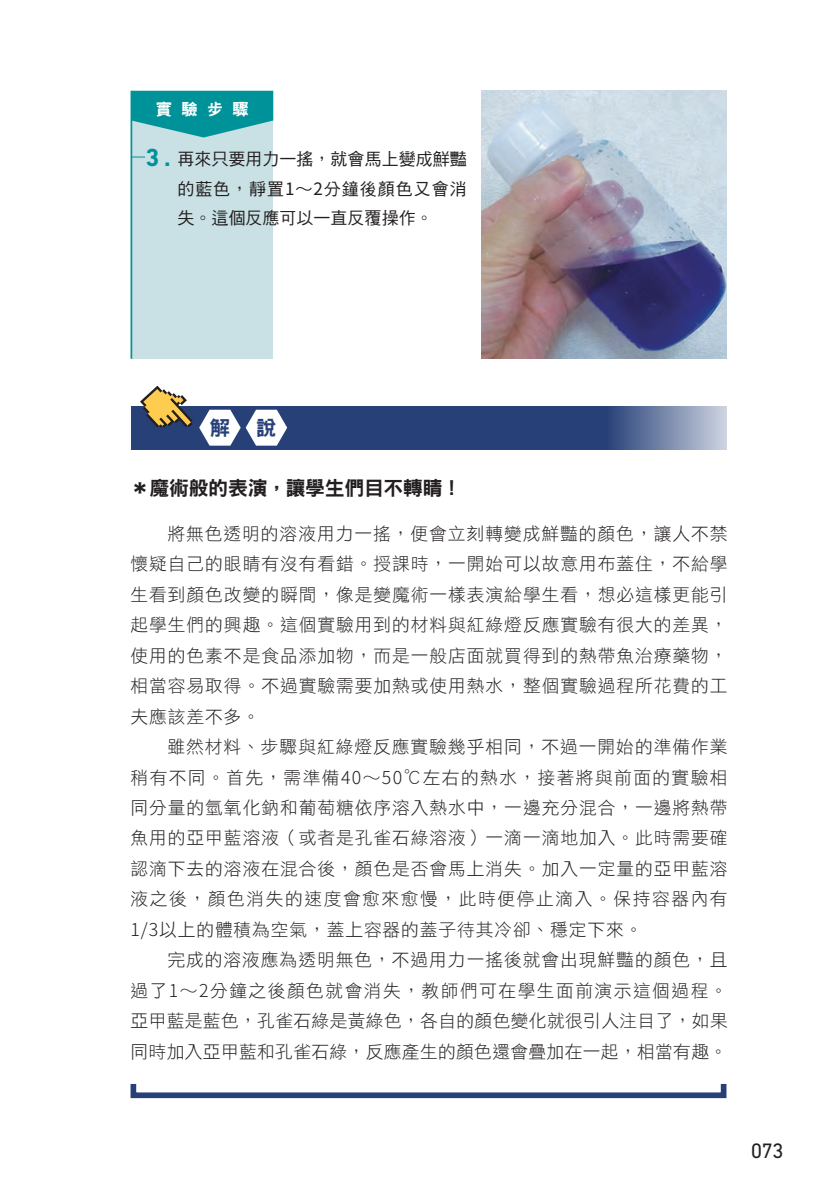
<style>
.page{position:relative;width:840px;height:1191px;background:#fff}
.page>*{position:absolute;margin:0;border:0;box-sizing:border-box;transform-origin:0 0}
.t1{font:21.2px "DIN Next LT Pro";color:#231f20}
.t2{font:20.2px "DF Hei Std W9";color:#274178}
.t3{font:19.8px "DF Hei Std W9";letter-spacing:-.01em;color:#231f20}
.t4{font:17.8px "DF Hei Std W3";letter-spacing:.055em;color:#231f20}
.t5{font:17.8px "DF Hei Std W3";letter-spacing:.02em;color:#231f20}
.t6{font:17.8px "DF Hei Std W3";letter-spacing:.08em;color:#231f20}
.t7{font:17.8px "DF Hei Std W3";letter-spacing:.085em;color:#231f20}
.t8{font:17.8px "DF Hei Std W3";letter-spacing:.09em;color:#231f20}
.t9{font:17px/29.8px "DF Hei Std W5";color:#231f20;text-align:justify}
.t10{font:16.2px "DF Hei Std W9";color:#fff}
.s1{font-family:"DIN Next LT Pro";font-weight:700;font-size:25.2px;color:#009299}
.s2{font-family:"Noto Sans CJ Ktc"}
.s3{font-family:"Noto Sans CJ Ktc";font-weight:300}
</style>
<div class="page">
<div style="left:131px;top:91px;width:142px;height:268px;background:#c9e1e4"></div>
<hr style="left:130px;top:91px;width:2px;height:268px;background:#009299">
<svg style="left:132px;top:91px;width:141px;height:46px"></svg>
<svg style="left:132px;top:157px;width:13px;height:1px"></svg>
<div style="left:130px;top:1081px;width:596px;height:17px;border:6px solid #274178"></div>
<svg style="left:131px;top:406px;width:595px;height:43px;background:#3b5284"></svg>
<svg style="left:199px;top:410px;width:88px;height:35px"></svg>
<svg style="left:140px;top:386px;width:53px;height:42px"></svg>
<img style="left:481px;top:91px;width:245px;height:267px">
<p class="t10" style="left:156px;top:101px;width:94px">實驗步驟</p>
<p class="t9" style="left:177px;top:144px;width:291px;text-indent:-32px"><span class="s1">3 .</span> 再來只要用力一搖，就會馬上變成鮮豔的藍色，靜置<span class="s2">1</span>∼<span class="s2">2</span>分鐘後顏色又會消失。這個反應可以一直反覆操作。</p>
<p class="t2" style="left:210px;top:417px;width:22px">解</p>
<p class="t2" style="left:256px;top:417px;width:22px">說</p>
<p class="t3" style="left:130px;top:477px;width:333px">＊魔術般的表演，讓學生們目不轉睛！</p>
<p class="t4" style="left:167px;top:523px;width:561px">將無色透明的溶液用力一搖，便會立刻轉變成鮮豔的顏色，讓人不禁</p>
<p class="t4" style="left:130px;top:554px;width:598px">懷疑自己的眼睛有沒有看錯。授課時，一開始可以故意用布蓋住，不給學</p>
<p class="t4" style="left:130px;top:584px;width:598px">生看到顏色改變的瞬間，像是變魔術一樣表演給學生看，想必這樣更能引</p>
<p class="t4" style="left:130px;top:615px;width:598px">起學生們的興趣。這個實驗用到的材料與紅綠燈反應實驗有很大的差異，</p>
<p class="t4" style="left:130px;top:645px;width:598px">使用的色素不是食品添加物，而是一般店面就買得到的熱帶魚治療藥物，</p>
<p class="t4" style="left:130px;top:676px;width:598px">相當容易取得。不過實驗需要加熱或使用熱水，整個實驗過程所花費的工</p>
<p class="t4" style="left:130px;top:706px;width:131px">夫應該差不多。</p>
<p class="t4" style="left:167px;top:737px;width:561px">雖然材料、步驟與紅綠燈反應實驗幾乎相同，不過一開始的準備作業</p>
<p class="t6" style="left:130px;top:767px;width:598px">稍有不同。首先，需準備<span class="s3">40</span>∼<span class="s3">50</span>℃左右的熱水，接著將與前面的實驗相</p>
<p class="t4" style="left:130px;top:798px;width:598px">同分量的氫氧化鈉和葡萄糖依序溶入熱水中，一邊充分混合，一邊將熱帶</p>
<p class="t4" style="left:130px;top:828px;width:598px">魚用的亞甲藍溶液（或者是孔雀石綠溶液）一滴一滴地加入。此時需要確</p>
<p class="t4" style="left:130px;top:859px;width:598px">認滴下去的溶液在混合後，顏色是否會馬上消失。加入一定量的亞甲藍溶</p>
<p class="t8" style="left:130px;top:889px;width:598px">液之後，顏色消失的速度會愈來愈慢，此時便停止滴入。保持容器內有</p>
<p class="t4" style="left:130px;top:920px;width:513px"><span class="s3">1/3</span>以上的體積為空氣，蓋上容器的蓋子待其冷卻、穩定下來。</p>
<p class="t4" style="left:167px;top:950px;width:561px">完成的溶液應為透明無色，不過用力一搖後就會出現鮮豔的顏色，且</p>
<p class="t7" style="left:130px;top:980px;width:598px">過了<span class="s3">1</span>∼<span class="s3">2</span>分鐘之後顏色就會消失，教師們可在學生面前演示這個過程。</p>
<p class="t5" style="left:130px;top:1011px;width:598px">亞甲藍是藍色，孔雀石綠是黃綠色，各自的顏色變化就很引人注目了，如果</p>
<p class="t5" style="left:130px;top:1041px;width:597px">同時加入亞甲藍和孔雀石綠，反應產生的顏色還會疊加在一起，相當有趣。</p>
<p class="t1" style="left:750px;top:1138px;width:34px">073</p>
</div>
